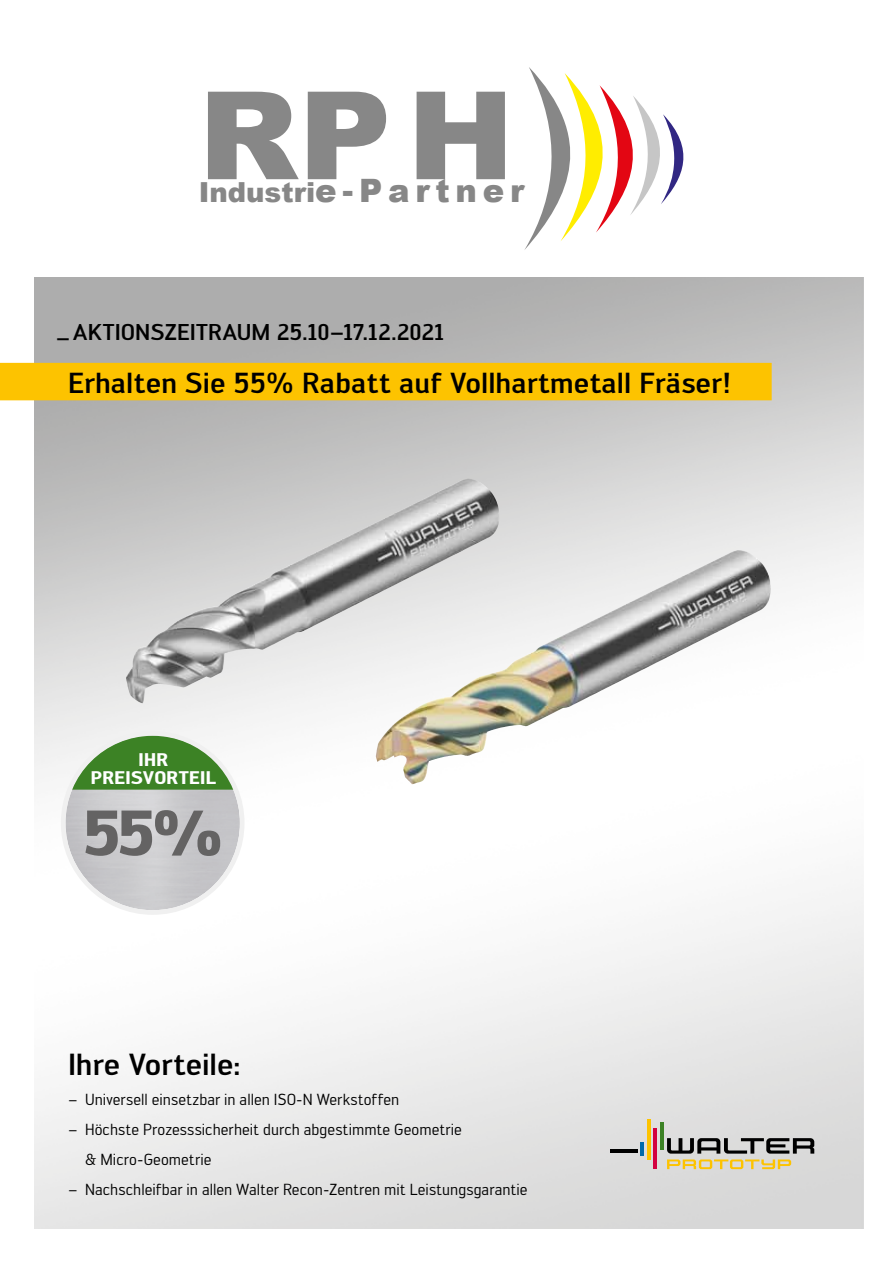
<style>
.page{position:relative;width:893px;height:1263px;background:#fff}
.page>*{position:absolute;margin:0;border:0;box-sizing:border-box;transform-origin:0 0}
.t1{font:900 122.25px "Arial";color:#878787;scale:1.05 1}
.t2{font:700 63.15px "Walter PRO";color:#646363}
.t3{font:900 32.25px "Arial";letter-spacing:.18em;color:#878787}
.t4{font:500 30px "Walter PRO";letter-spacing:-.005em;color:#000}
.t5{font:500 28.5px "Walter PRO";color:#000}
.t6{font:900 27.6px "Arial";color:#878787}
.t7{font:500 22.5px "Walter PRO";letter-spacing:.005em;color:#000}
.t8{font:700 18px/18px "Walter PRO";letter-spacing:.015em;color:#fff;text-align:center}
.t9{font:15.75px/30px "Walter PRO";letter-spacing:.005em;color:#000}
</style>
<div class="page">
<img style="left:34px;top:277px;width:829px;height:952px">
<div style="left:0;top:363px;width:772px;height:37px;background:#fdc300"></div>
<hr style="left:653px;top:1128px;width:4px;height:41px;background:#d30240">
<hr style="left:660px;top:1122px;width:4px;height:28px;background:#3c8225">
<hr style="left:610px;top:1149px;width:27px;height:3px;background:#000">
<hr style="left:640px;top:1142px;width:4px;height:13px;background:#0069aa">
<svg style="left:667px;top:1138px;width:147px;height:15px;background:#747474"></svg>
<hr style="left:647px;top:1119px;width:4px;height:40px;background:#fdc300">
<svg style="left:667px;top:1159px;width:124px;height:10px"></svg>
<img style="left:389px;top:479px;width:78px;height:37px">
<img style="left:678px;top:550px;width:59px;height:28px">
<img style="left:65px;top:736px;width:175px;height:174px;border-radius:87px">
<svg style="left:71px;top:735px;width:163px;height:55px"></svg>
<div style="left:61px;top:731px;width:183px;height:184px;border:5px solid #f0f0f0;border-radius:50%"></div>
<svg style="left:524px;top:67px;width:160px;height:183px"></svg>
<h1 class="t1" style="left:198px;top:47px;width:303px">RPH</h1>
<h3 class="t6" style="left:199px;top:172px;width:118px">Industri</h3>
<h3 class="t3" style="left:315px;top:167px;width:211px">e-Partner</h3>
<h3 class="t7" style="left:56px;top:318px;width:391px">_AKTIONSZEITRAUM 25.10–17.12.2021</h3>
<h3 class="t5" style="left:68px;top:365px;width:665px">Erhalten Sie 55% Rabatt auf Vollhartmetall Fräser!</h3>
<p class="t8" style="left:91px;top:749px;width:127px">IHR<br>PREISVORTEIL</p>
<h2 class="t2" style="left:83px;top:792px;width:142px">55%</h2>
<h3 class="t4" style="left:68px;top:1045px;width:174px">Ihre Vorteile:</h3>
<p class="t9" style="left:68px;top:1084px;width:333px">– Universell einsetzbar in allen ISO-N Werkstoffen</p>
<p class="t9" style="left:85px;top:1114px;width:378px;text-indent:-17px">– Höchste Prozesssicherheit durch abgestimmte Geometrie &amp; Micro-Geometrie</p>
<p class="t9" style="left:68px;top:1174px;width:461px">– Nachschleifbar in allen Walter Recon-Zentren mit Leistungsgarantie</p>
</div>
